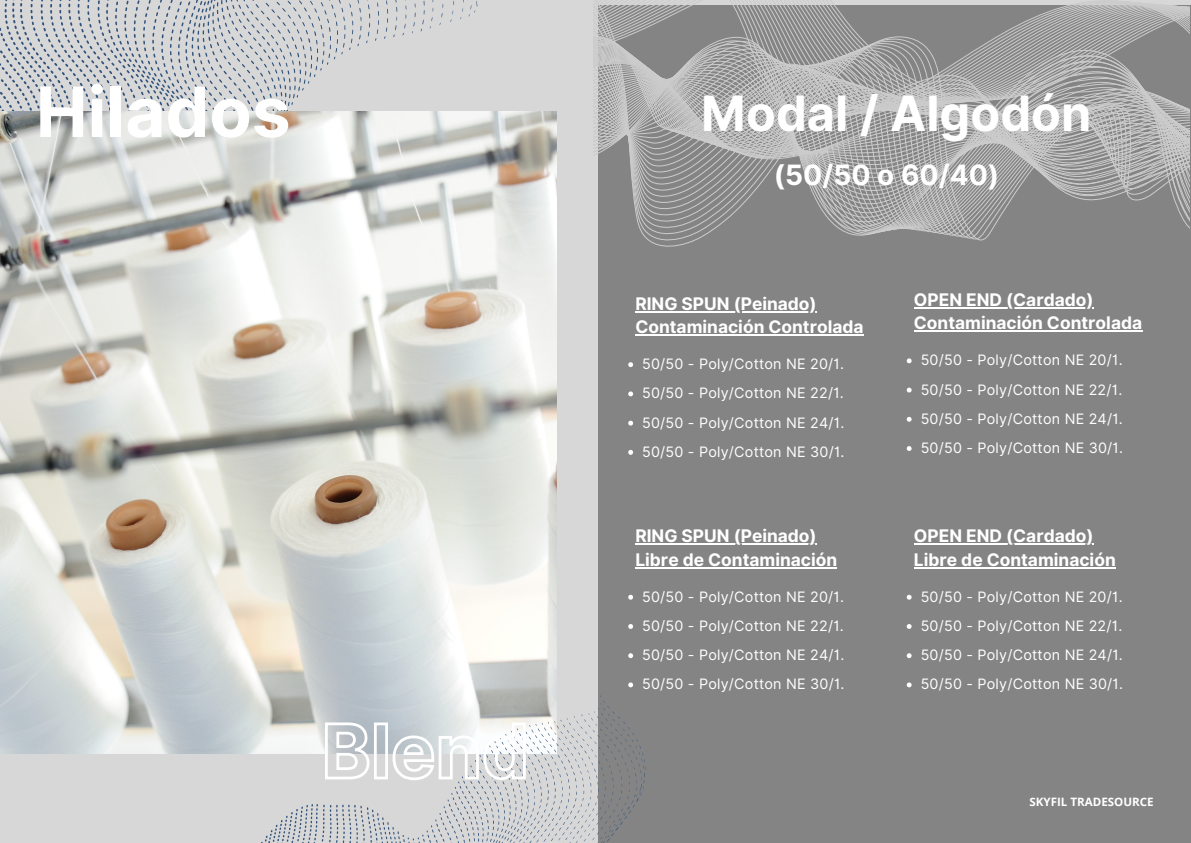
<style>
.page{position:relative;width:1191px;height:843px;background:#fff}
.page>*{position:absolute;margin:0;border:0;box-sizing:border-box;transform-origin:0 0}
.t1{font:700 69.2px "Inter";color:#fff}
.t2{font:700 48.7px "Inter";color:#fff}
.t3{font:700 28px "Inter";color:#fff}
.t4{font:700 17.3px "Inter";color:#fff}
.t5{font:14.3px "Inter";letter-spacing:.015em;color:#fff}
.t6{font:700 11.6px "Open Sans";color:#fff}
</style>
<div class="page">
<div style="left:0;top:0;width:1190px;height:842px;background:#d8d7d7"></div>
<svg style="left:0;top:0;width:557px;height:341px"></svg>
<img style="left:0;top:112px;width:556px;height:640px">
<div style="left:598px;top:5px;width:592px;height:837px;background:#848484"></div>
<svg style="left:152px;top:695px;width:493px;height:147px"></svg>
<svg style="left:323px;top:720px;width:204px;height:61px"></svg>
<svg style="left:593px;top:120px;width:596px;height:127px"></svg>
<svg style="left:593px;top:0;width:596px;height:101px"></svg>
<svg style="left:628px;top:362px;width:5px;height:5px"></svg>
<svg style="left:628px;top:391px;width:5px;height:5px"></svg>
<svg style="left:628px;top:420px;width:5px;height:5px"></svg>
<svg style="left:628px;top:450px;width:5px;height:4px"></svg>
<hr style="left:635px;top:311px;width:181px;height:1px;background:#fff">
<hr style="left:635px;top:334px;width:228px;height:2px;background:#fff">
<svg style="left:906px;top:358px;width:5px;height:5px"></svg>
<svg style="left:906px;top:387px;width:5px;height:5px"></svg>
<svg style="left:906px;top:417px;width:5px;height:4px"></svg>
<svg style="left:906px;top:446px;width:5px;height:5px"></svg>
<hr style="left:913px;top:307px;width:180px;height:1px;background:#fff">
<hr style="left:913px;top:330px;width:228px;height:2px;background:#fff">
<svg style="left:906px;top:594px;width:5px;height:5px"></svg>
<svg style="left:906px;top:624px;width:5px;height:4px"></svg>
<svg style="left:906px;top:653px;width:5px;height:5px"></svg>
<svg style="left:906px;top:682px;width:5px;height:5px"></svg>
<hr style="left:913px;top:543px;width:180px;height:1px;background:#fff">
<hr style="left:913px;top:567px;width:202px;height:1px;background:#fff">
<svg style="left:628px;top:594px;width:5px;height:5px"></svg>
<svg style="left:628px;top:624px;width:5px;height:4px"></svg>
<svg style="left:628px;top:653px;width:5px;height:5px"></svg>
<svg style="left:628px;top:682px;width:5px;height:5px"></svg>
<hr style="left:635px;top:543px;width:181px;height:1px;background:#fff">
<hr style="left:635px;top:567px;width:202px;height:1px;background:#fff">
<p class="t1" style="left:36px;top:70px;width:256px">Hilados</p>
<p class="t2" style="left:701px;top:84px;width:391px">Modal / Algodón</p>
<p class="t3" style="left:773px;top:158px;width:227px">(50/50 o 60/40)</p>
<p class="t4" style="left:635px;top:293px;width:183px">RING SPUN (Peinado)</p>
<p class="t4" style="left:635px;top:316px;width:230px">Contaminación Controlada</p>
<p class="t5" style="left:642px;top:355px;width:203px">50/50 - Poly/Cotton NE 20/1.</p>
<p class="t5" style="left:642px;top:384px;width:203px">50/50 - Poly/Cotton NE 22/1.</p>
<p class="t5" style="left:642px;top:414px;width:204px">50/50 - Poly/Cotton NE 24/1.</p>
<p class="t5" style="left:642px;top:443px;width:204px">50/50 - Poly/Cotton NE 30/1.</p>
<p class="t4" style="left:635px;top:525px;width:183px">RING SPUN (Peinado)</p>
<p class="t4" style="left:635px;top:549px;width:203px">Libre de Contaminación</p>
<p class="t5" style="left:642px;top:587px;width:203px">50/50 - Poly/Cotton NE 20/1.</p>
<p class="t5" style="left:642px;top:617px;width:203px">50/50 - Poly/Cotton NE 22/1.</p>
<p class="t5" style="left:642px;top:646px;width:204px">50/50 - Poly/Cotton NE 24/1.</p>
<p class="t5" style="left:642px;top:675px;width:204px">50/50 - Poly/Cotton NE 30/1.</p>
<p class="t4" style="left:913px;top:289px;width:181px">OPEN END (Cardado)</p>
<p class="t4" style="left:913px;top:312px;width:230px">Contaminación Controlada</p>
<p class="t5" style="left:920px;top:351px;width:203px">50/50 - Poly/Cotton NE 20/1.</p>
<p class="t5" style="left:920px;top:381px;width:203px">50/50 - Poly/Cotton NE 22/1.</p>
<p class="t5" style="left:920px;top:410px;width:204px">50/50 - Poly/Cotton NE 24/1.</p>
<p class="t5" style="left:920px;top:439px;width:204px">50/50 - Poly/Cotton NE 30/1.</p>
<p class="t4" style="left:913px;top:525px;width:181px">OPEN END (Cardado)</p>
<p class="t4" style="left:913px;top:549px;width:203px">Libre de Contaminación</p>
<p class="t5" style="left:920px;top:587px;width:203px">50/50 - Poly/Cotton NE 20/1.</p>
<p class="t5" style="left:920px;top:617px;width:203px">50/50 - Poly/Cotton NE 22/1.</p>
<p class="t5" style="left:920px;top:646px;width:204px">50/50 - Poly/Cotton NE 24/1.</p>
<p class="t5" style="left:920px;top:675px;width:204px">50/50 - Poly/Cotton NE 30/1.</p>
<p class="t6" style="left:1029px;top:793px;width:126px">SKYFIL TRADESOURCE</p>
</div>
